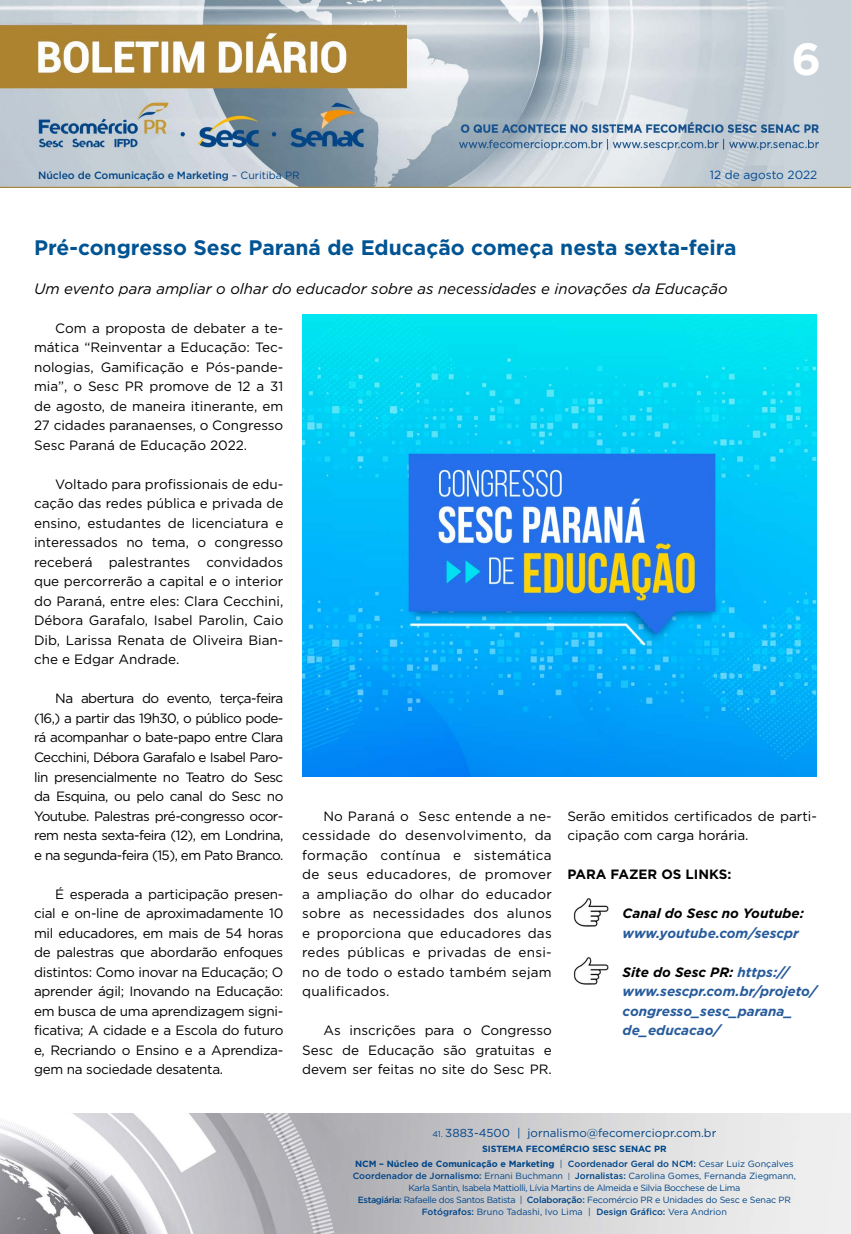
<style>
.page{position:relative;width:851px;height:1234px;background:#fff}
.page>*{position:absolute;margin:0;border:0;box-sizing:border-box;transform-origin:0 0}
.t1{font:700 45px "Gotham";color:#fff}
.t2{font:700 21px "Gotham";color:#005493}
.t3{font:italic 15px "Gotham";color:#000}
.t4{font:13.5px/19.5px "Gotham";color:#000;text-align:justify}
.t5{font:italic 700 13.5px/19.5px "Gotham";color:#275b9b}
.t6{font:italic 700 13.5px "Gotham";color:#000}
.t7{font:700 13.5px "Gotham";color:#000}
.t8{font:11.85px "Gotham";color:#004a93}
.t9{font:11.55px "Gotham";color:#004587}
.t10{font:500 10.5px "Gotham";letter-spacing:-.01em;color:#004587}
.t11{font:9px/12px "Gotham";letter-spacing:-.03em;color:#004587;text-align:center}
.t12{font:700 9px/15px "Gotham";color:#004587;text-align:center}
.s1{font-weight:400}
.s2{color:#000}
.s3{font-size:8.25px}
.s4{font-weight:500}
.s5{font-size:7.65px}
</style>
<div class="page">
<img style="left:0;top:0;width:850px;height:188px">
<img style="left:0;top:1113px;width:850px;height:120px">
<img style="left:302px;top:315px;width:514px;height:461px">
<img style="left:573px;top:898px;width:35px;height:27px">
<img style="left:573px;top:957px;width:35px;height:27px">
<h1 class="t1" style="left:791px;top:29px;width:31px">6</h1>
<p class="t10" style="left:38px;top:168px;width:263px">Núcleo de Comunicação e Marketing <span class="s1">– Curitiba PR</span></p>
<p class="t8" style="left:709px;top:167px;width:109px">12 de agosto 2022</p>
<h2 class="t2" style="left:34px;top:233px;width:704px">Pré-congresso Sesc Paraná de Educação começa nesta sexta-feira</h2>
<p class="t3" style="left:34px;top:279px;width:695px">Um evento para ampliar o olhar do educador sobre as necessidades e inovações da Educação</p>
<p class="t4" style="left:34px;top:318px;width:251px;text-indent:21px">Com a proposta de debater a te&shy;mática “Reinventar a Educação: Tec&shy;nologias, Gamificação e Pós-pande&shy;mia”, o Sesc PR promove de 12 a 31 de agosto, de maneira itinerante, em 27 cidades paranaenses, o Congresso Sesc Paraná de Educação 2022.</p>
<p class="t4" style="left:34px;top:474px;width:251px;text-indent:21px">Voltado para profissionais de edu&shy;cação das redes pública e privada de ensino, estudantes de licenciatura e interessados no tema, o congresso receberá palestrantes convidados que percorrerão a capital e o interior do Paraná, entre eles: Clara Cecchini, Débora Garafalo, Isabel Parolin, Caio Dib, Larissa Renata de Oliveira Bian&shy;che e Edgar Andrade.</p>
<p class="t4" style="left:34px;top:688px;width:251px;text-indent:21px">Na abertura do evento, terça-feira (16,) a partir das 19h30, o público pode&shy;rá acompanhar o bate-papo entre Clara Cecchini, Débora Garafalo e Isabel Paro&shy;lin presencialmente no Teatro do Sesc da Esquina, ou pelo canal do Sesc no Youtube. Palestras pré-congresso ocor&shy;rem nesta sexta-feira (12), em Londrina, e na segunda-feira (15), em Pato Branco.</p>
<p class="t4" style="left:34px;top:883px;width:251px;text-indent:21px">É esperada a participação presen&shy;cial e on-line de aproximadamente 10 mil educadores, em mais de 54 horas de palestras que abordarão enfoques distintos: Como inovar na Educação; O aprender ágil; Inovando na Educação: em busca de uma aprendizagem signi&shy;ficativa; A cidade e a Escola do futuro e, Recriando o Ensino e a Aprendiza&shy;gem na sociedade desatenta.</p>
<p class="t4" style="left:302px;top:805px;width:251px;text-indent:21px">No Paraná o Sesc entende a ne&shy;cessidade do desenvolvimento, da formação contínua e sistemática de seus educadores, de promover a ampliação do olhar do educador sobre as necessidades dos alunos e proporciona que educadores das redes públicas e privadas de ensi&shy;no de todo o estado também sejam qualificados.</p>
<p class="t4" style="left:302px;top:1020px;width:251px;text-indent:21px">As inscrições para o Congresso Sesc de Educação são gratuitas e devem ser feitas no site do Sesc PR.</p>
<p class="t4" style="left:567px;top:805px;width:251px">Serão emitidos certificados de parti&shy;cipação com carga horária.</p>
<p class="t7" style="left:567px;top:865px;width:166px">PARA FAZER OS LINKS:</p>
<p class="t6" style="left:622px;top:904px;width:183px">Canal do Sesc no Youtube:</p>
<p class="t5" style="left:622px;top:922px;width:178px">www.youtube.com/sescpr</p>
<p class="t5" style="left:622px;top:961px;width:196px"><span class="s2">Site do Sesc PR:</span> https:// www.sescpr.com.br/projeto/ congresso_sesc_parana_ de_educacao/</p>
<p class="t9" style="left:432px;top:1125px;width:285px"><span class="s3">41.</span> 3883-4500 | jornalismo@fecomerciopr.com.br</p>
<p class="t12" style="left:355px;top:1141px;width:440px">SISTEMA FECOMÉRCIO SESC SENAC PR<br>NCM – Núcleo de Comunicação e Marketing <span class="s1">|</span> <span class="s4">Coordenador Geral do NCM:</span> <span class="s1">Cesar Luiz Gonçalves</span></p>
<p class="t11" style="left:353px;top:1169px;width:444px"><span class="s4">Coordenador de Jornalismo:</span> Ernani Buchmann <span class="s5">|</span> <span class="s4">Jornalistas:</span> Carolina Gomes, Fernanda Ziegmann, Karla Santin, Isabela Mattiolli, Lívia Martins de Almeida e Silvia Bocchese de Lima<br><span class="s4">Estagiária:</span> Rafaelle dos Santos Batista | <span class="s4">Colaboração:</span> Fecomércio PR e Unidades do Sesc e Senac PR <span class="s4">Fotógrafos:</span> Bruno Tadashi, Ivo Lima | <span class="s4">Design Gráfico:</span> Vera Andrion</p>
</div>
